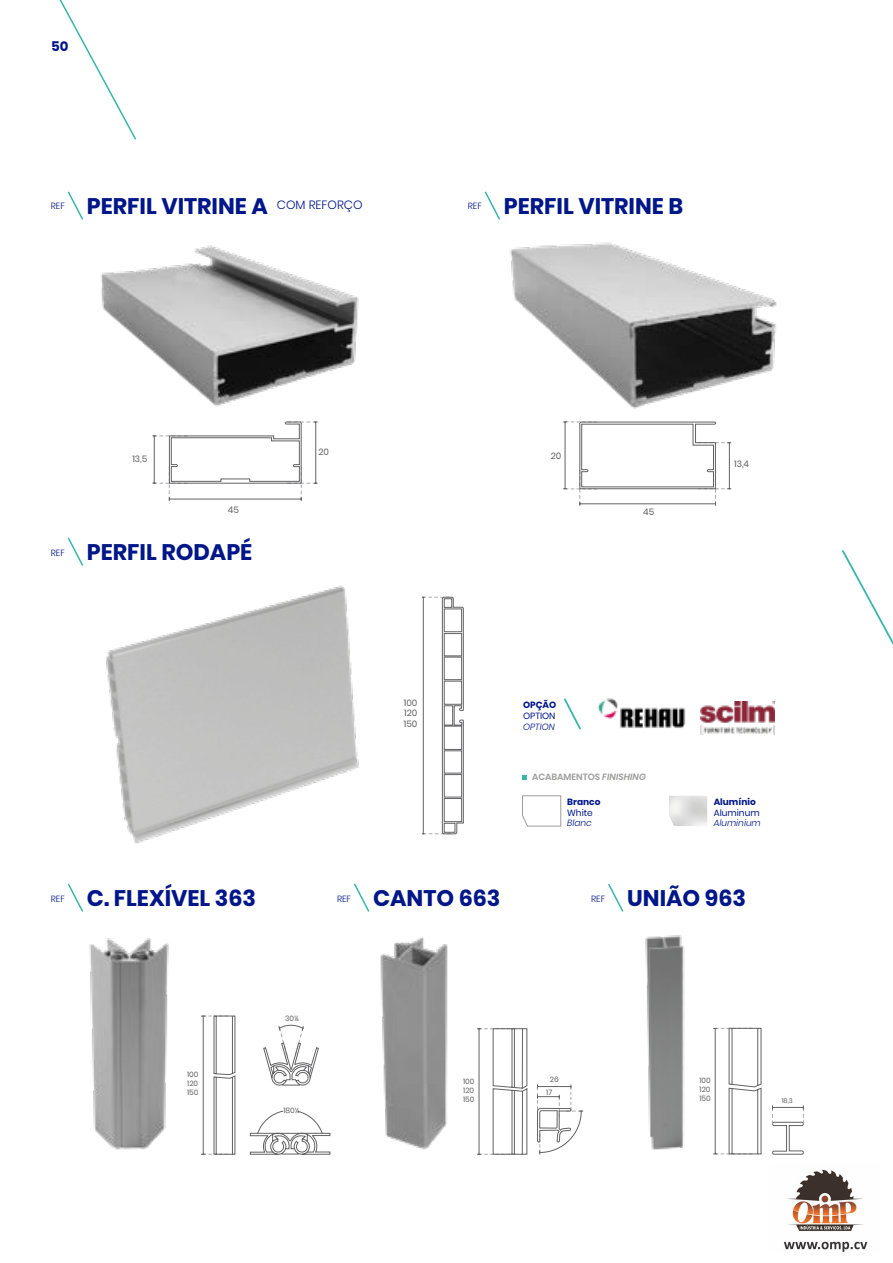
<style>
.page{position:relative;width:893px;height:1263px;background:#fff}
.page>*{position:absolute;margin:0;border:0;box-sizing:border-box;transform-origin:0 0}
.t1{font:700 22.5px "Poppins";color:#001689}
.t2{font:700 13.5px "Poppins";color:#001689}
.t3{font:9px/10.8px "Poppins";color:#636264;text-align:justify}
.t4{font:italic 300 9px "Poppins";color:#001689}
.t5{font:600 9px "Poppins";color:#9d9d9c}
.t6{font:700 9px "Poppins";color:#001689}
.t7{font:9px "Poppins";color:#001689}
.t8{font:300 9px "Poppins";color:#001689}
.t9{font:7.5px/9px "Poppins";color:#636264;text-align:justify}
.t10{font:6.6px "Poppins";color:#636264}
.s1{font-style:italic}
</style>
<div class="page">
<svg style="left:59px;top:0;width:77px;height:140px"></svg>
<svg style="left:67px;top:191px;width:16px;height:29px"></svg>
<svg style="left:67px;top:537px;width:16px;height:29px"></svg>
<svg style="left:67px;top:883px;width:16px;height:29px"></svg>
<svg style="left:484px;top:191px;width:16px;height:29px"></svg>
<svg style="left:354px;top:883px;width:16px;height:29px"></svg>
<svg style="left:608px;top:883px;width:16px;height:29px"></svg>
<img style="left:100px;top:245px;width:259px;height:161px">
<img style="left:106px;top:585px;width:253px;height:259px">
<img style="left:89px;top:938px;width:80px;height:212px">
<img style="left:380px;top:937px;width:68px;height:213px">
<img style="left:645px;top:935px;width:40px;height:215px">
<img style="left:510px;top:242px;width:267px;height:167px">
<svg style="left:422px;top:597px;width:42px;height:237px"></svg>
<svg style="left:842px;top:550px;width:51px;height:95px"></svg>
<svg style="left:250px;top:1025px;width:81px;height:130px"></svg>
<svg style="left:201px;top:1015px;width:35px;height:140px"></svg>
<hr style="left:203px;top:1016px;width:1px;height:138px;background:#636264">
<svg style="left:713px;top:1028px;width:91px;height:127px"></svg>
<hr style="left:772px;top:1107px;width:31px;height:1px;background:#636264">
<img style="left:700px;top:702px;width:74px;height:32px">
<img style="left:597px;top:698px;width:89px;height:30px">
<svg style="left:477px;top:698px;width:106px;height:457px"></svg>
<svg style="left:153px;top:421px;width:164px;height:80px"></svg>
<svg style="left:563px;top:421px;width:168px;height:84px"></svg>
<img style="left:784px;top:1169px;width:84px;height:83px">
<p class="t2" style="left:51px;top:38px;width:19px">50</p>
<p class="t8" style="left:51px;top:201px;width:16px">REF</p>
<p class="t1" style="left:87px;top:193px;width:277px">PERFIL VITRINE A <sup>COM</sup> <sup>REFORÇO</sup></p>
<p class="t8" style="left:468px;top:201px;width:16px">REF</p>
<p class="t1" style="left:504px;top:193px;width:181px">PERFIL VITRINE B</p>
<p class="t3" style="left:132px;top:453px;width:17px">13,5</p>
<p class="t3" style="left:228px;top:504px;width:13px">45</p>
<p class="t8" style="left:51px;top:547px;width:16px">REF</p>
<p class="t1" style="left:87px;top:539px;width:167px">PERFIL RODAPÉ</p>
<p class="t3" style="left:319px;top:447px;width:12px">20</p>
<p class="t3" style="left:551px;top:450px;width:12px">20</p>
<p class="t3" style="left:643px;top:506px;width:13px">45</p>
<p class="t3" style="left:734px;top:459px;width:17px">13,4</p>
<p class="t8" style="left:51px;top:893px;width:16px">REF</p>
<p class="t1" style="left:87px;top:885px;width:171px">C. FLEXÍVEL 363</p>
<p class="t3" style="left:404px;top:697px;width:15px">100<br>120<br>150</p>
<p class="t6" style="left:523px;top:699px;width:35px">OPÇÃO</p>
<p class="t7" style="left:523px;top:710px;width:34px">OPTION</p>
<p class="t4" style="left:523px;top:721px;width:33px">OPTION</p>
<p class="t5" style="left:532px;top:772px;width:115px">ACABAMENTOS <span class="s1">FINISHING</span></p>
<p class="t6" style="left:567px;top:796px;width:35px">Branco</p>
<p class="t7" style="left:567px;top:807px;width:27px">White</p>
<p class="t4" style="left:567px;top:818px;width:26px">Blanc</p>
<p class="t6" style="left:714px;top:796px;width:44px">Alumínio</p>
<p class="t7" style="left:714px;top:807px;width:47px">Aluminum</p>
<p class="t4" style="left:714px;top:818px;width:49px">Aluminium</p>
<p class="t8" style="left:337px;top:893px;width:16px">REF</p>
<p class="t1" style="left:373px;top:885px;width:129px">CANTO 663</p>
<p class="t8" style="left:591px;top:893px;width:16px">REF</p>
<p class="t1" style="left:627px;top:885px;width:120px">UNIÃO 963</p>
<p class="t9" style="left:187px;top:1070px;width:13px">100<br>120<br>150</p>
<p class="t9" style="left:285px;top:1014px;width:15px">30¼</p>
<p class="t9" style="left:283px;top:1106px;width:18px">180¼</p>
<p class="t9" style="left:463px;top:1077px;width:13px">100<br>120<br>150</p>
<p class="t9" style="left:546px;top:1073px;width:14px;line-height:12.8px;text-indent:4px">26<br>17</p>
<p class="t9" style="left:699px;top:1075px;width:13px">100<br>120<br>150</p>
<p class="t10" style="left:782px;top:1097px;width:13px">18,3</p>
</div>
